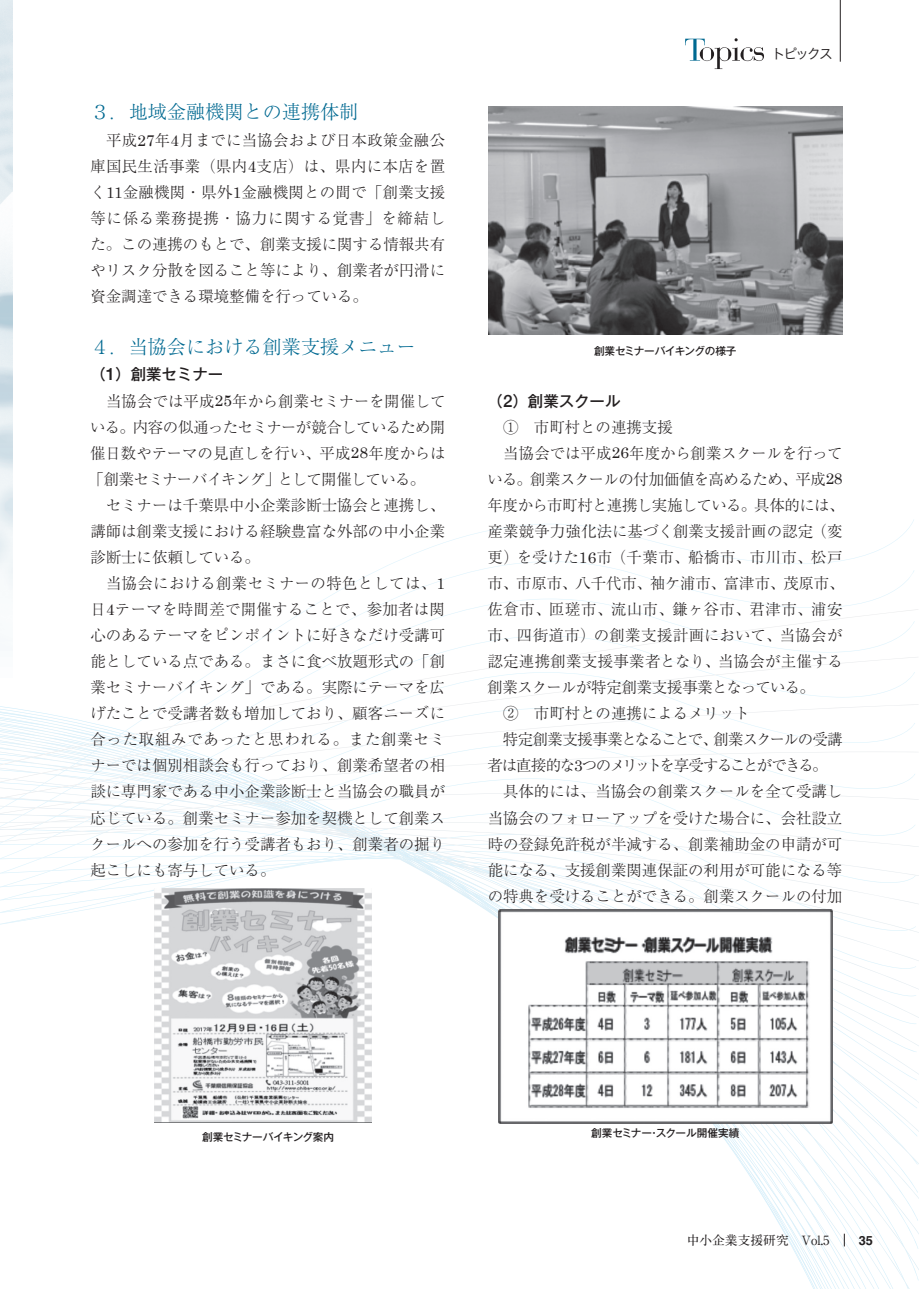
<style>
.page{position:relative;width:919px;height:1289px;background:#fff}
.page>*{position:absolute;margin:0;border:0;box-sizing:border-box;transform-origin:0 0}
.t1{font:300 19.2px "Ryumin Pro";color:#006991}
.t2{font:300 15.45px/26.1px "Ryumin Pro";color:#231f20}
.t3{font:500 15.45px "Gothic MB101 Pro";color:#231f20}
.t4{font:13.8px "Hira Kaku Pro W3";letter-spacing:-.145em;color:#231f20}
.t5{font:700 12.75px "A1 Mincho Std";color:#231f20}
.t6{font:700 12.75px "Helvetica";color:#231f20}
.t7{font:500 10.65px "Gothic MB101 Pro";letter-spacing:-.02em;color:#231f20}
.s1{font-family:"Century";font-weight:400}
.s2{font-family:"Helvetica Neue";font-size:16.95px}
</style>
<div class="page">
<svg style="left:685px;top:38px;width:79px;height:31px"></svg>
<svg style="left:0;top:561px;width:914px;height:37px"></svg>
<svg style="left:0;top:904px;width:917px;height:28px"></svg>
<svg style="left:0;top:876px;width:918px;height:28px"></svg>
<svg style="left:0;top:813px;width:918px;height:63px"></svg>
<svg style="left:0;top:798px;width:918px;height:15px"></svg>
<svg style="left:0;top:782px;width:905px;height:16px"></svg>
<svg style="left:0;top:765px;width:915px;height:17px"></svg>
<svg style="left:0;top:609px;width:918px;height:156px"></svg>
<svg style="left:844px;top:1233px;width:1px;height:13px"></svg>
<hr style="left:840px;top:0;width:1px;height:62px;background:#231f20">
<img style="left:155px;top:888px;width:217px;height:234px">
<img style="left:488px;top:107px;width:354px;height:227px">
<img style="left:498px;top:909px;width:334px;height:214px">
<p class="t4" style="left:771px;top:41px;width:63px">トピックス</p>
<p class="t1" style="left:90px;top:97px;width:269px">３．地域金融機関との連携体制</p>
<p class="t2" style="left:90px;top:126px;width:356px;text-align:justify">　平成<span class="s1">27</span>年<span class="s1">4</span>月までに当協会および日本政策金融公庫国民生活事業（県内<span class="s1">4</span>支店）は、県内に本店を置く<span class="s1">11</span>金融機関・県外<span class="s1">1</span>金融機関との間で「創業支援等に係る業務提携・協力に関する覚書」を締結した。この連携のもとで、創業支援に関する情報共有やリスク分散を図ること等により、創業者が円滑に資金調達できる環境整備を行っている。</p>
<p class="t1" style="left:90px;top:331px;width:327px">４．当協会における創業支援メニュー</p>
<p class="t3" style="left:90px;top:362px;width:134px">（<span class="s2">1</span>）創業セミナー</p>
<p class="t2" style="left:88px;top:386px;width:358px">　当協会では平成<span class="s1">25</span>年から創業セミナーを開催している。内容の似通ったセミナーが競合しているため開催日数やテーマの見直しを行い、平成<span class="s1">28</span>年度からは「創業セミナーバイキング」として開催している。<br>　セミナーは千葉県中小企業診断士協会と連携し、講師は創業支援における経験豊富な外部の中小企業診断士に依頼している。<br>　当協会における創業セミナーの特色としては、<span class="s1">1</span>日<span class="s1">4</span>テーマを時間差で開催することで、参加者は関心のあるテーマをピンポイントに好きなだけ受講可能としている点である。まさに食べ放題形式の「創業セミナーバイキング」である。実際にテーマを広げたことで受講者数も増加しており、顧客ニーズに合った取組みであったと思われる。また創業セミナーでは個別相談会も行っており、創業希望者の相談に専門家である中小企業診断士と当協会の職員が応じている。創業セミナー参加を契機として創業スクールへの参加を行う受講者もおり、創業者の掘り起こしにも寄与している。</p>
<p class="t3" style="left:487px;top:388px;width:134px">（<span class="s2">2</span>）創業スクール</p>
<p class="t7" style="left:594px;top:342px;width:144px">創業セミナーバイキングの様子</p>
<p class="t2" style="left:487px;top:412px;width:358px">　①　市町村との連携支援<br>　当協会では平成<span class="s1">26</span>年度から創業スクールを行っている。創業スクールの付加価値を高めるため、平成<span class="s1">28</span>年度から市町村と連携し実施している。具体的には、産業競争力強化法に基づく創業支援計画の認定（変更）を受けた<span class="s1">16</span>市（千葉市、船橋市、市川市、松戸市、市原市、八千代市、袖ケ浦市、富津市、茂原市、佐倉市、匝瑳市、流山市、鎌ヶ谷市、君津市、浦安市、四街道市）の創業支援計画において、当協会が認定連携創業支援事業者となり、当協会が主催する創業スクールが特定創業支援事業となっている。　②　市町村との連携によるメリット<br>　特定創業支援事業となることで、創業スクールの受講者は直接的な<span class="s1">3</span>つのメリットを享受することができる。　具体的には、当協会の創業スクールを全て受講し当協会のフォローアップを受けた場合に、会社設立時の登録免許税が半減する、創業補助金の申請が可能になる、支援創業関連保証の利用が可能になる等の特典を受けることができる。創業スクールの付加</p>
<p class="t7" style="left:202px;top:1127px;width:133px">創業セミナーバイキング案内</p>
<p class="t7" style="left:591px;top:1123px;width:150px">創業セミナー・スクール開催実績</p>
<p class="t5" style="left:686px;top:1229px;width:144px">中小企業支援研究　Vol.5</p>
<p class="t6" style="left:858px;top:1232px;width:16px">35</p>
</div>
